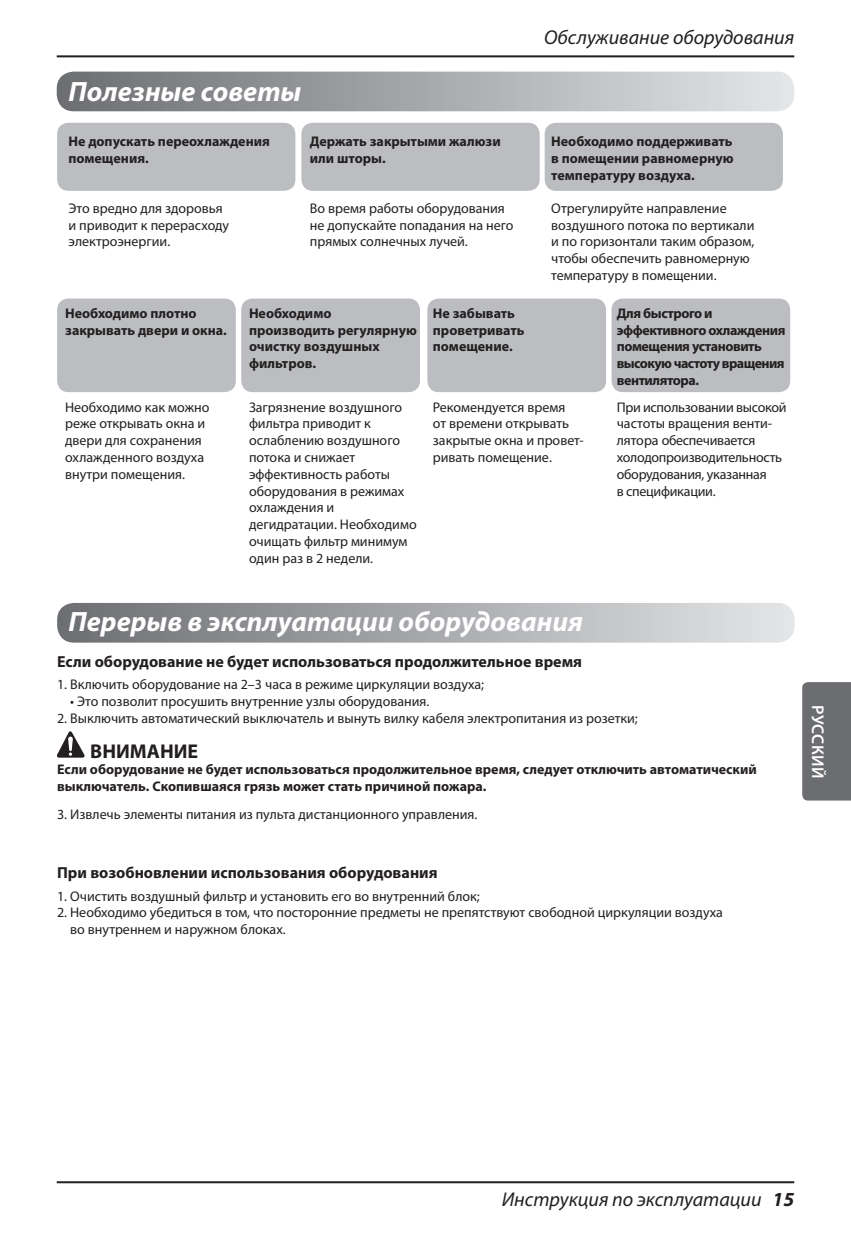
<style>
.page{position:relative;width:851px;height:1248px;background:#fff}
.page>*{position:absolute;margin:0;border:0;box-sizing:border-box;transform-origin:0 0}
.t1{font:italic 700 28px "Myriad Pro";color:#fff}
.t2{font:italic 20px "Myriad Pro";color:#231f20}
.t3{font:700 20px "Myriad Pro";color:#231f20}
.t4{font:600 17px "Myriad Pro";color:#fff}
.t5{font:700 16px "Myriad Pro";color:#231f20}
.t6{font:14px/16.8px "Myriad Pro";color:#231f20}
.t7{font:700 14px/16.8px "Myriad Pro";color:#231f20}
.t8{font:14px/16.8px "Myriad Pro";letter-spacing:-.02em;color:#231f20}
.t9{font:700 14px/16.8px "Myriad Pro";letter-spacing:-.03em;color:#231f20}
.s1{font-weight:700}
</style>
<div class="page">
<div style="left:802px;top:682px;width:48px;height:118px;background:#6c6d70"></div>
<hr style="left:57px;top:1181px;width:737px;height:2px;background:#231f20">
<hr style="left:57px;top:55px;width:737px;height:2px;background:#231f20">
<div style="left:57px;top:298px;width:179px;height:94px;background:#bcbdc0;border-radius:11px"></div>
<div style="left:241px;top:298px;width:179px;height:94px;background:#bcbdc0;border-radius:11px"></div>
<div style="left:427px;top:298px;width:179px;height:94px;background:#bcbdc0;border-radius:11px"></div>
<div style="left:611px;top:298px;width:179px;height:94px;background:#bcbdc0;border-radius:11px"></div>
<div style="left:544px;top:123px;width:238px;height:68px;background:#bcbdc0;border-radius:11px"></div>
<div style="left:301px;top:123px;width:238px;height:68px;background:#bcbdc0;border-radius:11px"></div>
<div style="left:57px;top:123px;width:238px;height:68px;background:#bcbdc0;border-radius:11px"></div>
<svg style="left:57px;top:72px;width:737px;height:39px;background:#a8a9ac"></svg>
<svg style="left:57px;top:603px;width:737px;height:39px;background:#a8a9ac"></svg>
<svg style="left:57px;top:731px;width:27px;height:26px"></svg>
<h2 class="t2" style="left:544px;top:25px;width:251px">Обслуживание оборудования</h2>
<h1 class="t1" style="left:68px;top:74px;width:234px">Полезные советы</h1>
<p class="t7" style="left:68px;top:132px;width:203px">Не допускать переохлаждения помещения.</p>
<p class="t7" style="left:310px;top:132px;width:192px">Держать закрытыми жалюзи или шторы.</p>
<p class="t7" style="left:551px;top:132px;width:184px;text-align:justify">Необходимо поддерживать в помещении равномерную температуру воздуха.</p>
<p class="t6" style="left:68px;top:199px;width:162px">Это вредно для здоровья и приводит к перерасходу электроэнергии.</p>
<p class="t6" style="left:310px;top:199px;width:205px">Во время работы оборудования не допускайте попадания на него прямых солнечных лучей.</p>
<p class="t6" style="left:551px;top:199px;width:205px">Отрегулируйте направление воздушного потока по вертикали и по горизонтали таким образом, чтобы обеспечить равномерную температуру в помещении.</p>
<p class="t7" style="left:65px;top:304px;width:163px">Необходимо плотно закрывать двери и окна.</p>
<p class="t7" style="left:249px;top:304px;width:169px">Необходимо производить регулярную очистку воздушных фильтров.</p>
<p class="t7" style="left:433px;top:304px;width:93px">Не забывать проветривать помещение.</p>
<p class="t9" style="left:616px;top:304px;width:170px">Для быстрого и эффективного охлаждения помещения установить высокую частоту вращения вентилятора.</p>
<p class="t6" style="left:65px;top:398px;width:146px">Необходимо как можно реже открывать окна и двери для сохранения охлажденного воздуха внутри помещения.</p>
<p class="t6" style="left:249px;top:398px;width:169px">Загрязнение воздушного фильтра приводит к ослаблению воздушного потока и снижает эффективность работы оборудования в режимах охлаждения и дегидратации. Необходимо очищать фильтр минимум один раз в 2 недели.</p>
<p class="t6" style="left:433px;top:398px;width:152px">Рекомендуется время<br>от времени открывать закрытые окна и провет&shy;ривать помещение.</p>
<p class="t8" style="left:616px;top:398px;width:171px">При использовании высокой частоты вращения венти&shy;лятора обеспечивается холодопроизводительность оборудования, указанная<br>в спецификации.</p>
<h1 class="t1" style="left:68px;top:602px;width:516px">Перерыв в эксплуатации оборудования</h1>
<p class="t5" style="left:57px;top:651px;width:526px">Если оборудование не будет использоваться продолжительное время</p>
<p class="t6" style="left:57px;top:675px;width:428px">1. Включить оборудование на 2–3 часа в режиме циркуляции воздуха;</p>
<p class="t6" style="left:70px;top:692px;width:361px">• Это позволит просушить внутренние узлы оборудования.</p>
<p class="t6" style="left:57px;top:709px;width:582px">2. Выключить автоматический выключатель и вынуть вилку кабеля электропитания из розетки;</p>
<h2 class="t3" style="left:90px;top:737px;width:109px">ВНИМАНИЕ</h2>
<p class="t7" style="left:57px;top:760px;width:701px">Если оборудование не будет использоваться продолжительное время, следует отключить автоматический выключатель. Скопившаяся грязь может стать причиной пожара.</p>
<p class="t6" style="left:57px;top:806px;width:422px">3. Извлечь элементы питания из пульта дистанционного управления.</p>
<p class="t5" style="left:57px;top:862px;width:382px">При возобновлении использования оборудования</p>
<p class="t6" style="left:57px;top:887px;width:424px">1. Очистить воздушный фильтр и установить его во внутренний блок;</p>
<p class="t6" style="left:70px;top:904px;width:654px;text-indent:-13px">2. Необходимо убедиться в том, что посторонние предметы не препятствуют свободной циркуляции воздуха во внутреннем и наружном блоках.</p>
<p class="t4" style="left:828px;top:705px;width:74px;rotate:90deg">Русский</p>
<h2 class="t2" style="left:501px;top:1186px;width:294px">Инструкция по эксплуатации <span class="s1">15</span></h2>
</div>
